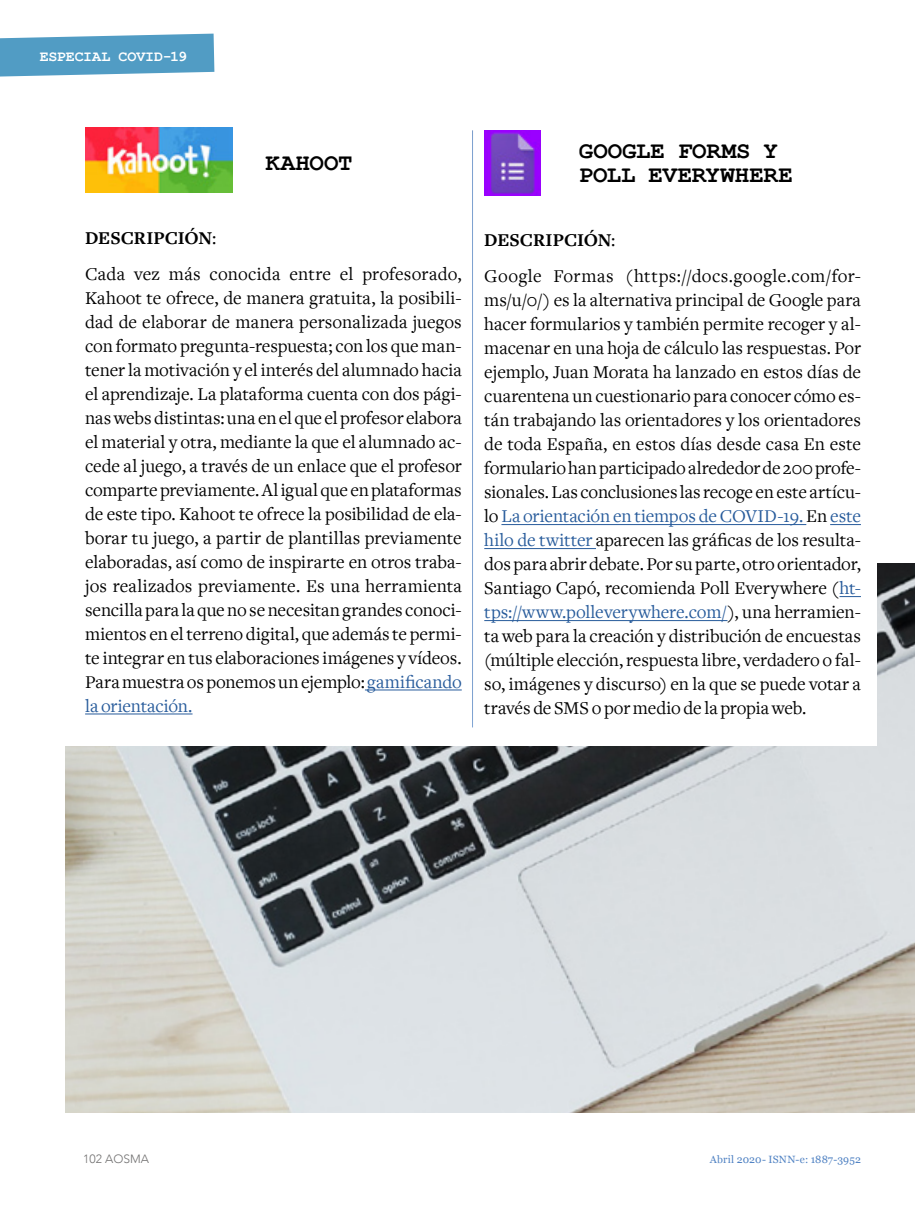
<style>
.page{position:relative;width:915px;height:1212px;background:#fff}
.page>*{position:absolute;margin:0;border:0;box-sizing:border-box;transform-origin:0 0}
.t1{font:700 24px/24px "Courier New";color:#000}
.t2{font:18.75px/24px "Freight Text";letter-spacing:.005em;color:#000;text-align:justify}
.t3{font:18.75px/36px "Freight Text";letter-spacing:.025em;color:#000}
.t4{font:700 15px "Courier New";letter-spacing:-.01em;color:#fff}
.t5{font:300 12px "Avenir";color:#706f6f}
.t6{font:10.5px "Georgia";letter-spacing:.01em;color:#5082c3}
.s1{font-weight:700}
.s2{color:#275b9b}
</style>
<div class="page">
<svg style="left:0;top:34px;width:214px;height:43px;background:#64a6ca"></svg>
<img style="left:66px;top:563px;width:848px;height:549px">
<div style="left:40px;top:500px;width:836px;height:246px;background:#fff"></div>
<hr style="left:501px;top:524px;width:305px;height:1px;background:#275b9b">
<hr style="left:829px;top:524px;width:31px;height:1px;background:#275b9b">
<hr style="left:484px;top:548px;width:111px;height:1px;background:#275b9b">
<svg style="left:839px;top:596px;width:21px;height:1px"></svg>
<hr style="left:484px;top:620px;width:243px;height:1px;background:#275b9b">
<hr style="left:365px;top:690px;width:96px;height:1px;background:#275b9b">
<hr style="left:85px;top:714px;width:107px;height:1px;background:#275b9b">
<img style="left:485px;top:130px;width:55px;height:66px">
<img style="left:85px;top:128px;width:147px;height:65px">
<div style="left:462px;top:124px;width:23px;height:604px;background:#fff"></div>
<p class="t4" style="left:40px;top:47px;width:149px">ESPECIAL COVID-19</p>
<p class="t1" style="left:265px;top:150px;width:88px">KAHOOT</p>
<p class="t2" style="left:85px;top:220px;width:378px;line-height:36px"><span class="s1">DESCRIPCIÓN</span>:<br>Cada vez más conocida entre el profesorado,</p>
<p class="t2" style="left:85px;top:286px;width:378px">Kahoot te ofrece, de manera gratuita, la posibili&shy;dad de elaborar de manera personalizada juegos con formato pregunta-respuesta; con los que man&shy;tener la motivación y el interés del alumnado hacia el aprendizaje. La plataforma cuenta con dos pági&shy;nas webs distintas: una en el que el profesor elabora el material y otra, mediante la que el alumnado ac&shy;cede al juego, a través de un enlace que el profesor comparte previamente. Al igual que en plataformas de este tipo. Kahoot te ofrece la posibilidad de ela&shy;borar tu juego, a partir de plantillas previamente elaboradas, así como de inspirarte en otros traba&shy;jos realizados previamente. Es una herramienta sencilla para la que no se necesitan grandes conoci&shy;mientos en el terreno digital, que además te permi&shy;te integrar en tus elaboraciones imágenes y vídeos.<br>Para muestra os ponemos un ejemplo: <span class="s2">gamificando la orientación.</span></p>
<p class="t1" style="left:578px;top:138px;width:215px">GOOGLE FORMS Y<br>POLL EVERYWHERE</p>
<p class="t3" style="left:484px;top:222px;width:378px"><span class="s1">DESCRIPCIÓN</span>:<br>Google Formas (https://docs.google.com/for-</p>
<p class="t2" style="left:484px;top:288px;width:378px">ms/u/0/) es la alternativa principal de Google para hacer formularios y también permite recoger y al&shy;macenar en una hoja de cálculo las respuestas. Por ejemplo, Juan Morata ha lanzado en estos días de cuarentena un cuestionario para conocer cómo es&shy;tán trabajando las orientadores y los orientadores de toda España, en estos días desde casa En este formulario han participado alrededor de 200 profe&shy;sionales. Las conclusiones las recoge en este artícu&shy;lo <span class="s2">La orientación en tiempos de COVID-19.</span> En <span class="s2">este hilo de twitter</span> aparecen las gráficas de los resulta&shy;dos para abrir debate. Por su parte, otro orientador, Santiago Capó, recomienda Poll Everywhere (<span class="s2">ht&shy;tps://www.polleverywhere.com/</span>), una herramien&shy;ta web para la creación y distribución de encuestas (múltiple elección, respuesta libre, verdadero o fal&shy;so, imágenes y discurso) en la que se puede votar a través de SMS o por medio de la propia web.</p>
<p class="t5" style="left:83px;top:1152px;width:67px">102 AOSMA</p>
<p class="t6" style="left:709px;top:1152px;width:152px">Abril 2020- ISNN-e: 1887-3952</p>
</div>
